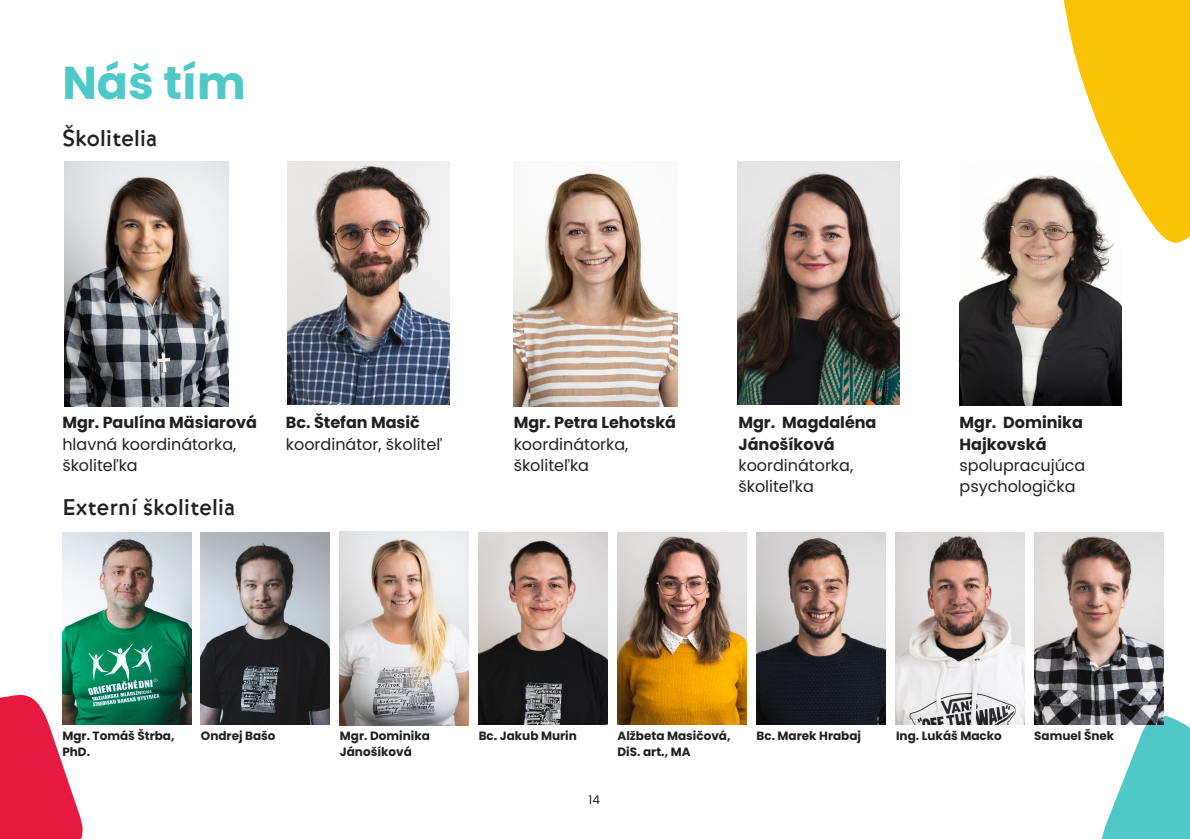
<style>
.page{position:relative;width:1190px;height:839px;background:#fff}
.page>*{position:absolute;margin:0;border:0;box-sizing:border-box;transform-origin:0 0}
.t1{font:700 46px "Poppins";color:#50c8c8}
.t2{font:500 24px "Bernhard Got URW";color:#231f20}
.t3{font:16px/21.4px "Poppins";color:#231f20}
.t4{font:700 16px/21.4px "Poppins";color:#231f20}
.t5{font:700 12px/16px "Poppins";color:#231f20}
.t6{font:12px "Poppins";color:#231f20}
</style>
<div class="page">
<img style="left:287px;top:161px;width:162px;height:243px">
<svg style="left:0;top:695px;width:88px;height:143px"></svg>
<img style="left:737px;top:161px;width:162px;height:243px">
<img style="left:62px;top:532px;width:129px;height:192px">
<svg style="left:1098px;top:708px;width:92px;height:130px"></svg>
<img style="left:960px;top:174px;width:162px;height:231px">
<svg style="left:1047px;top:0;width:143px;height:249px"></svg>
<img style="left:201px;top:532px;width:129px;height:192px">
<img style="left:756px;top:532px;width:129px;height:192px">
<img style="left:618px;top:532px;width:129px;height:192px">
<img style="left:895px;top:532px;width:129px;height:192px">
<img style="left:479px;top:532px;width:129px;height:192px">
<img style="left:1034px;top:532px;width:129px;height:192px">
<img style="left:340px;top:532px;width:129px;height:193px">
<img style="left:64px;top:161px;width:164px;height:245px">
<img style="left:514px;top:172px;width:163px;height:234px">
<p class="t1" style="left:62px;top:51px;width:185px">Náš tím</p>
<p class="t2" style="left:62px;top:129px;width:97px">Školitelia</p>
<p class="t4" style="left:62px;top:412px;width:196px">Mgr. Paulína Mäsiarová</p>
<p class="t3" style="left:62px;top:433px;width:176px">hlavná koordinátorka, školiteľka</p>
<p class="t2" style="left:62px;top:499px;width:175px">Externí školitelia</p>
<p class="t4" style="left:286px;top:412px;width:136px">Bc. Štefan Masič</p>
<p class="t3" style="left:286px;top:433px;width:158px">koordinátor, školiteľ</p>
<p class="t4" style="left:514px;top:412px;width:164px">Mgr. Petra Lehotská</p>
<p class="t3" style="left:514px;top:433px;width:116px">koordinátorka, školiteľka</p>
<p class="t4" style="left:738px;top:412px;width:140px">Mgr. Magdaléna<br>Jánošíková</p>
<p class="t3" style="left:738px;top:454px;width:116px">koordinátorka, školiteľka</p>
<p class="t4" style="left:960px;top:412px;width:125px">Mgr. Dominika</p>
<p class="t4" style="left:960px;top:433px;width:89px">Hajkovská</p>
<p class="t3" style="left:960px;top:454px;width:127px">spolupracujúca psychologička</p>
<p class="t5" style="left:62px;top:728px;width:114px">Mgr. Tomáš Štrba,</p>
<p class="t5" style="left:62px;top:744px;width:29px">PhD.</p>
<p class="t5" style="left:479px;top:728px;width:100px">Bc. Jakub Murin</p>
<p class="t5" style="left:896px;top:728px;width:107px">Ing. Lukáš Macko</p>
<p class="t5" style="left:1034px;top:728px;width:82px">Samuel Šnek</p>
<p class="t5" style="left:201px;top:728px;width:76px">Ondrej Bašo</p>
<p class="t5" style="left:340px;top:728px;width:92px">Mgr. Dominika<br>Jánošíková</p>
<p class="t5" style="left:618px;top:728px;width:114px">Alžbeta Masičová,</p>
<p class="t5" style="left:756px;top:728px;width:106px">Bc. Marek Hrabaj</p>
<p class="t5" style="left:618px;top:744px;width:74px">DiS. art., MA</p>
<p class="t6" style="left:589px;top:791px;width:13px">14</p>
</div>
